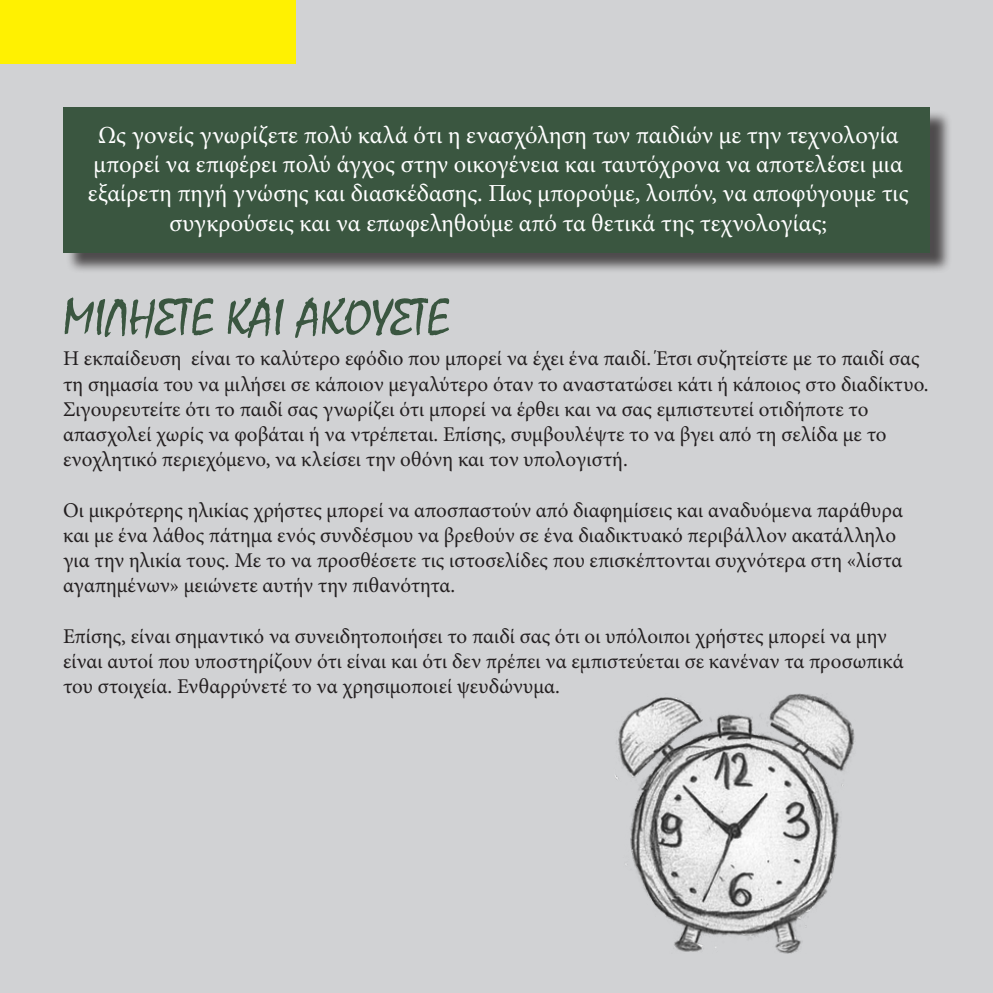
<style>
.page{position:relative;width:993px;height:993px;background:#fff}
.page>*{position:absolute;margin:0;border:0;box-sizing:border-box;transform-origin:0 0}
.t1{font:52.5px "Mistral";color:#3a5640}
.t2{font:24.5px/29.4px "Minion Pro";color:#fff;text-align:center}
.t3{font:21px/25.2px "Minion Pro";color:#231f20}
</style>
<div class="page">
<div style="left:0;top:0;width:992px;height:992px;background:#d1d2d4"></div>
<div style="left:66px;top:109px;width:885px;height:165px;background:#231f20;opacity:.75"></div>
<div style="left:63px;top:107px;width:866px;height:145px;background:#3a5640"></div>
<div style="left:0;top:0;width:295px;height:63px;background:#fff101"></div>
<img style="left:615px;top:693px;width:240px;height:259px">
<p class="t2" style="left:88px;top:120px;width:821px">Ως γονείς γνωρίζετε πολύ καλά ότι η ενασχόληση των παιδιών με την τεχνολογία μπορεί να επιφέρει πολύ άγχος στην οικογένεια και ταυτόχρονα να αποτελέσει μια εξαίρετη πηγή γνώσης και διασκέδασης. Πως μπορούμε, λοιπόν, να αποφύγουμε τις συγκρούσεις και να επωφεληθούμε από τα θετικά της τεχνολογίας;</p>
<p class="t1" style="left:63px;top:286px;width:387px">MΙΛΗΣΤΕ ΚΑΙ ΑΚΟΥΣΤΕ</p>
<p class="t3" style="left:63px;top:346px;width:866px">Η εκπαίδευση είναι το καλύτερο εφόδιο που μπορεί να έχει ένα παιδί. Έτσι συζητείστε με το παιδί σας τη σημασία του να μιλήσει σε κάποιον μεγαλύτερο όταν το αναστατώσει κάτι ή κάποιος στο διαδίκτυο.<br>Σιγουρευτείτε ότι το παιδί σας γνωρίζει ότι μπορεί να έρθει και να σας εμπιστευτεί οτιδήποτε το απασχολεί χωρίς να φοβάται ή να ντρέπεται. Επίσης, συμβουλέψτε το να βγει από τη σελίδα με το ενοχλητικό περιεχόμενο, να κλείσει την οθόνη και τον υπολογιστή.</p>
<p class="t3" style="left:63px;top:497px;width:841px">Οι μικρότερης ηλικίας χρήστες μπορεί να αποσπαστούν από διαφημίσεις και αναδυόμενα παράθυρα και με ένα λάθος πάτημα ενός συνδέσμου να βρεθούν σε ένα διαδικτυακό περιβάλλον ακατάλληλο για την ηλικία τους. Με το να προσθέσετε τις ιστοσελίδες που επισκέπτονται συχνότερα στη «λίστα αγαπημένων» μειώνετε αυτήν την πιθανότητα.</p>
<p class="t3" style="left:63px;top:623px;width:841px">Επίσης, είναι σημαντικό να συνειδητοποιήσει το παιδί σας ότι οι υπόλοιποι χρήστες μπορεί να μην είναι αυτοί που υποστηρίζουν ότι είναι και ότι δεν πρέπει να εμπιστεύεται σε κανέναν τα προσωπικά του στοιχεία. Ενθαρρύνετέ το να χρησιμοποιεί ψευδώνυμα.</p>
</div>
